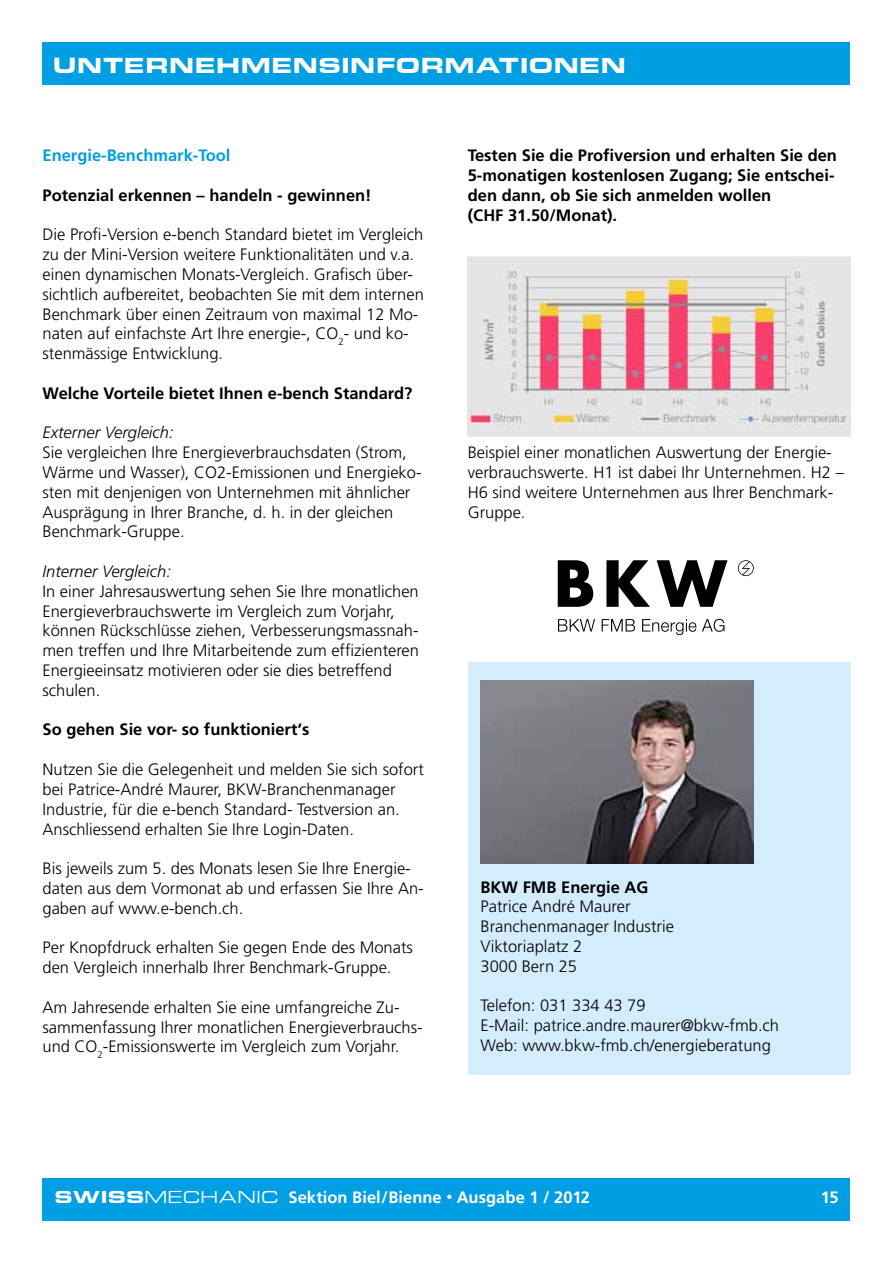
<style>
.page{position:relative;width:893px;height:1263px;background:#fff}
.page>*{position:absolute;margin:0;border:0;box-sizing:border-box;transform-origin:0 0}
.t1{font:700 22.5px "Eurostile MN Extended";letter-spacing:.06em;color:#fff;scale:1.05 1}
.t2{font:300 16.5px/19.8px "Frutiger";color:#000}
.t3{font:700 16.5px/19.8px "Frutiger";color:#000}
.t4{font:700 16.5px "Frutiger";color:#fff}
.t5{font:italic 300 16.5px "Frutiger";color:#000}
.t6{font:700 16.5px "Frutiger";color:#009ee3}
.s1{font-family:"Eurostile MN Extended";font-size:18px}
.s2{font-family:"Eurostile MN Extended";font-weight:400;font-size:18px}
.s3{font-size:12px}
</style>
<div class="page">
<div style="left:43px;top:43px;width:807px;height:42px;background:#009ee3"></div>
<div style="left:43px;top:1178px;width:807px;height:42px;background:#009ee3"></div>
<img style="left:468px;top:256px;width:382px;height:181px">
<svg style="left:738px;top:560px;width:16px;height:16px"></svg>
<svg style="left:606px;top:560px;width:44px;height:47px"></svg>
<svg style="left:657px;top:560px;width:70px;height:47px"></svg>
<svg style="left:558px;top:560px;width:35px;height:47px"></svg>
<svg style="left:558px;top:619px;width:37px;height:12px"></svg>
<svg style="left:602px;top:619px;width:33px;height:12px"></svg>
<svg style="left:642px;top:619px;width:54px;height:16px"></svg>
<svg style="left:702px;top:619px;width:22px;height:13px"></svg>
<div style="left:468px;top:662px;width:382px;height:413px;background:#d4edfc"></div>
<img style="left:480px;top:681px;width:273px;height:182px">
<h1 class="t1" style="left:53px;top:53px;width:547px">UNTERNEHMENSINFORMATIONEN</h1>
<p class="t6" style="left:43px;top:146px;width:189px">Energie-Benchmark-Tool</p>
<p class="t3" style="left:43px;top:185px;width:331px">Potenzial erkennen – handeln - gewinnen!</p>
<p class="t2" style="left:43px;top:225px;width:383px">Die Profi-Version e-bench Standard bietet im Vergleich zu der Mini-Version weitere Funktionalitäten und v.a. einen dynamischen Monats-Vergleich. Grafisch über&shy;sichtlich aufbereitet, beobachten Sie mit dem internen Benchmark über einen Zeitraum von maximal 12 Mo&shy;naten auf einfachste Art Ihre energie-, CO<sub>2</sub>- und ko&shy;stenmässige Entwicklung.</p>
<p class="t3" style="left:43px;top:383px;width:371px">Welche Vorteile bietet Ihnen e-bench Standard?</p>
<p class="t5" style="left:43px;top:423px;width:133px">Externer Vergleich:</p>
<p class="t2" style="left:43px;top:443px;width:380px">Sie vergleichen Ihre Energieverbrauchsdaten (Strom, Wärme und Wasser), CO2-Emissionen und Energieko&shy;sten mit denjenigen von Unternehmen mit ähnlicher Ausprägung in Ihrer Branche, d. h. in der gleichen Benchmark-Gruppe.</p>
<p class="t5" style="left:43px;top:562px;width:130px">Interner Vergleich:</p>
<p class="t2" style="left:43px;top:581px;width:378px">In einer Jahresauswertung sehen Sie Ihre monatlichen Energieverbrauchswerte im Vergleich zum Vorjahr, können Rückschlüsse ziehen, Verbesserungsmassnah&shy;men treffen und Ihre Mitarbeitende zum effizienteren Energieeinsatz motivieren oder sie dies betreffend schulen.</p>
<p class="t3" style="left:43px;top:720px;width:268px">So gehen Sie vor- so funktioniert‘s</p>
<p class="t2" style="left:43px;top:760px;width:383px">Nutzen Sie die Gelegenheit und melden Sie sich sofort bei Patrice-André Maurer, BKW-Branchenmanager Industrie, für die e-bench Standard- Testversion an.<br>Anschliessend erhalten Sie Ihre Login-Daten.</p>
<p class="t2" style="left:43px;top:859px;width:383px">Bis jeweils zum 5. des Monats lesen Sie Ihre Energie&shy;daten aus dem Vormonat ab und erfassen Sie Ihre An&shy;gaben auf www.e-bench.ch.</p>
<p class="t2" style="left:43px;top:938px;width:372px">Per Knopfdruck erhalten Sie gegen Ende des Monats den Vergleich innerhalb Ihrer Benchmark-Gruppe.</p>
<p class="t2" style="left:43px;top:997px;width:382px">Am Jahresende erhalten Sie eine umfangreiche Zu&shy;sammenfassung Ihrer monatlichen Energieverbrauchs&shy;und CO<sub>2</sub>-Emissionswerte im Vergleich zum Vorjahr.</p>
<p class="t3" style="left:468px;top:146px;width:371px">Testen Sie die Profiversion und erhalten Sie den 5-monatigen kostenlosen Zugang; Sie entschei&shy;den dann, ob Sie sich anmelden wollen<br>(CHF 31.50/Monat).</p>
<p class="t2" style="left:468px;top:443px;width:378px">Beispiel einer monatlichen Auswertung der Energie&shy;verbrauchswerte. H1 ist dabei Ihr Unternehmen. H2 – H6 sind weitere Unternehmen aus Ihrer Benchmark-Gruppe.</p>
<p class="t3" style="left:480px;top:877px;width:169px">BKW FMB Energie AG</p>
<p class="t2" style="left:480px;top:897px;width:195px">Patrice André Maurer<br>Branchenmanager Industrie<br>Viktoriaplatz 2<br>3000 Bern 25</p>
<p class="t2" style="left:480px;top:996px;width:300px">Telefon: 031 334 43 79<br>E-Mail: patrice.andre.maurer@bkw-fmb.ch<br>Web: www.bkw-fmb.ch/energieberatung</p>
<p class="t4" style="left:55px;top:1187px;width:536px"><span class="s1">SWISS</span><span class="s2">MECHANIC</span> Sektion Biel/Bienne <span class="s3">•</span> Ausgabe 1 / 2012</p>
<p class="t4" style="left:821px;top:1188px;width:19px">15</p>
</div>
